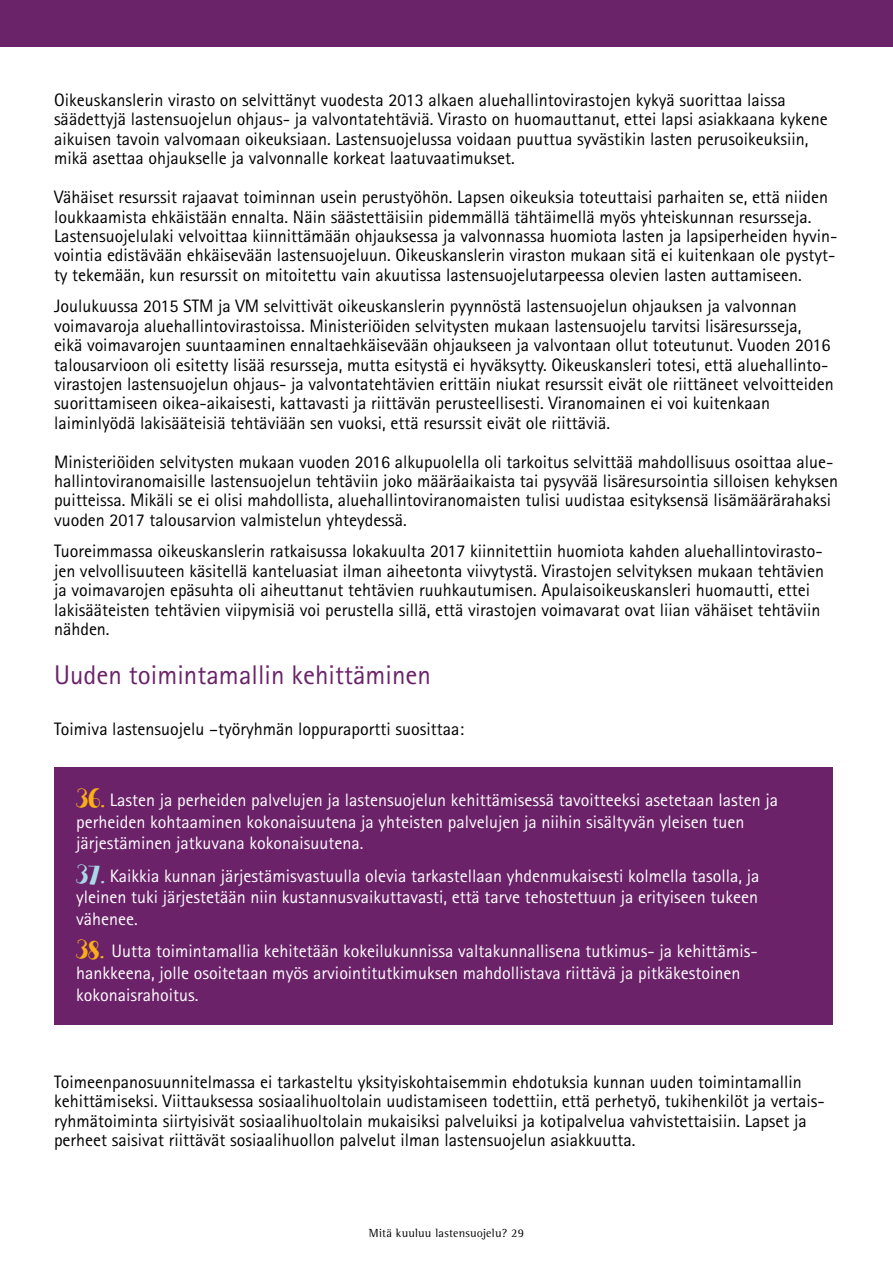
<style>
.page{position:relative;width:893px;height:1263px;background:#fff}
.page>*{position:absolute;margin:0;border:0;box-sizing:border-box;transform-origin:0 0}
.t1{font:27px "Rotis Sans Serif Std";color:#6a2269}
.t2{font:18px/19.4px "Rotis Sans Serif Std";color:#000}
.t3{font:18px/21.6px "Rotis Sans Serif Std";color:#fff}
.t4{font:12px "Rotis Semi Serif Std";letter-spacing:.02em;color:#000}
.s1{font-family:"Sortdecai Brush Script";font-size:27px;color:#f9af15}
.s2{font-family:"Sortdecai Brush Script";font-size:27px;color:#a7dae6}
</style>
<div class="page">
<div style="left:54px;top:767px;width:779px;height:258px;background:#6b2269"></div>
<div style="left:0;top:0;width:893px;height:47px;background:#6a2269"></div>
<p class="t2" style="left:54px;top:90px;width:775px">Oikeuskanslerin virasto on selvittänyt vuodesta 2013 alkaen aluehallintovirastojen kykyä suorittaa laissa säädettyjä lastensuojelun ohjaus- ja valvontatehtäviä. Virasto on huomauttanut, ettei lapsi asiakkaana kykene aikuisen tavoin valvomaan oikeuksiaan. Lastensuojelussa voidaan puuttua syvästikin lasten perusoikeuksiin, mikä asettaa ohjaukselle ja valvonnalle korkeat laatuvaatimukset.</p>
<p class="t2" style="left:54px;top:187px;width:785px">Vähäiset resurssit rajaavat toiminnan usein perustyöhön. Lapsen oikeuksia toteuttaisi parhaiten se, että niiden loukkaamista ehkäistään ennalta. Näin säästettäisiin pidemmällä tähtäimellä myös yhteiskunnan resursseja.<br>Lastensuojelulaki velvoittaa kiinnittämään ohjauksessa ja valvonnassa huomiota lasten ja lapsiperheiden hyvin&shy;vointia edistävään ehkäisevään lastensuojeluun. Oikeuskanslerin viraston mukaan sitä ei kuitenkaan ole pystyt&shy;ty tekemään, kun resurssit on mitoitettu vain akuutissa lastensuojelutarpeessa olevien lasten auttamiseen.</p>
<p class="t2" style="left:54px;top:296px;width:781px">Joulukuussa 2015 STM ja VM selvittivät oikeuskanslerin pyynnöstä lastensuojelun ohjauksen ja valvonnan voimavaroja aluehallintovirastoissa. Ministeriöiden selvitysten mukaan lastensuojelu tarvitsi lisäresursseja, eikä voimavarojen suuntaaminen ennaltaehkäisevään ohjaukseen ja valvontaan ollut toteutunut. Vuoden 2016 talousarvioon oli esitetty lisää resursseja, mutta esitystä ei hyväksytty. Oikeuskansleri totesi, että aluehallinto&shy;virastojen lastensuojelun ohjaus- ja valvontatehtävien erittäin niukat resurssit eivät ole riittäneet velvoitteiden suorittamiseen oikea-aikaisesti, kattavasti ja riittävän perusteellisesti. Viranomainen ei voi kuitenkaan laiminlyödä lakisääteisiä tehtäviään sen vuoksi, että resurssit eivät ole riittäviä.</p>
<p class="t2" style="left:54px;top:452px;width:786px">Ministeriöiden selvitysten mukaan vuoden 2016 alkupuolella oli tarkoitus selvittää mahdollisuus osoittaa alue&shy;hallintoviranomaisille lastensuojelun tehtäviin joko määräaikaista tai pysyvää lisäresursointia silloisen kehyksen puitteissa. Mikäli se ei olisi mahdollista, aluehallintoviranomaisten tulisi uudistaa esityksensä lisämäärärahaksi vuoden 2017 talousarvion valmistelun yhteydessä.</p>
<p class="t2" style="left:54px;top:541px;width:772px">Tuoreimmassa oikeuskanslerin ratkaisussa lokakuulta 2017 kiinnitettiin huomiota kahden aluehallintovirasto&shy;jen velvollisuuteen käsitellä kanteluasiat ilman aiheetonta viivytystä. Virastojen selvityksen mukaan tehtävien ja voimavarojen epäsuhta oli aiheuttanut tehtävien ruuhkautumisen. Apulaisoikeuskansleri huomautti, ettei lakisääteisten tehtävien viipymisiä voi perustella sillä, että virastojen voimavarat ovat liian vähäiset tehtäviin nähden.</p>
<h1 class="t1" style="left:54px;top:659px;width:378px">Uuden toimintamallin kehittäminen</h1>
<p class="t2" style="left:54px;top:719px;width:412px">Toimiva lastensuojelu –työryhmän loppuraportti suosittaa:</p>
<p class="t3" style="left:76px;top:789px;width:703px"><span class="s1">36.</span> Lasten ja perheiden palvelujen ja lastensuojelun kehittämisessä tavoitteeksi asetetaan lasten ja perheiden kohtaaminen kokonaisuutena ja yhteisten palvelujen ja niihin sisältyvän yleisen tuen järjestäminen jatkuvana kokonaisuutena.</p>
<p class="t3" style="left:76px;top:865px;width:685px;text-align:justify"><span class="s2">37.</span> Kaikkia kunnan järjestämisvastuulla olevia tarkastellaan yhdenmukaisesti kolmella tasolla, ja yleinen tuki järjestetään niin kustannusvaikuttavasti, että tarve tehostettuun ja erityiseen tukeen vähenee.</p>
<p class="t3" style="left:76px;top:940px;width:683px"><span class="s1">38.</span> Uutta toimintamallia kehitetään kokeilukunnissa valtakunnallisena tutkimus- ja kehittämis&shy;hankkeena, jolle osoitetaan myös arviointitutkimuksen mahdollistava riittävä ja pitkäkestoinen kokonaisrahoitus.</p>
<p class="t2" style="left:54px;top:1072px;width:772px">Toimeenpanosuunnitelmassa ei tarkasteltu yksityiskohtaisemmin ehdotuksia kunnan uuden toimintamallin kehittämiseksi. Viittauksessa sosiaalihuoltolain uudistamiseen todettiin, että perhetyö, tukihenkilöt ja vertais&shy;ryhmätoiminta siirtyisivät sosiaalihuoltolain mukaisiksi palveluiksi ja kotipalvelua vahvistettaisiin. Lapset ja perheet saisivat riittävät sosiaalihuollon palvelut ilman lastensuojelun asiakkuutta.</p>
<p class="t4" style="left:369px;top:1226px;width:157px">Mitä kuuluu lastensuojelu? 29</p>
</div>
